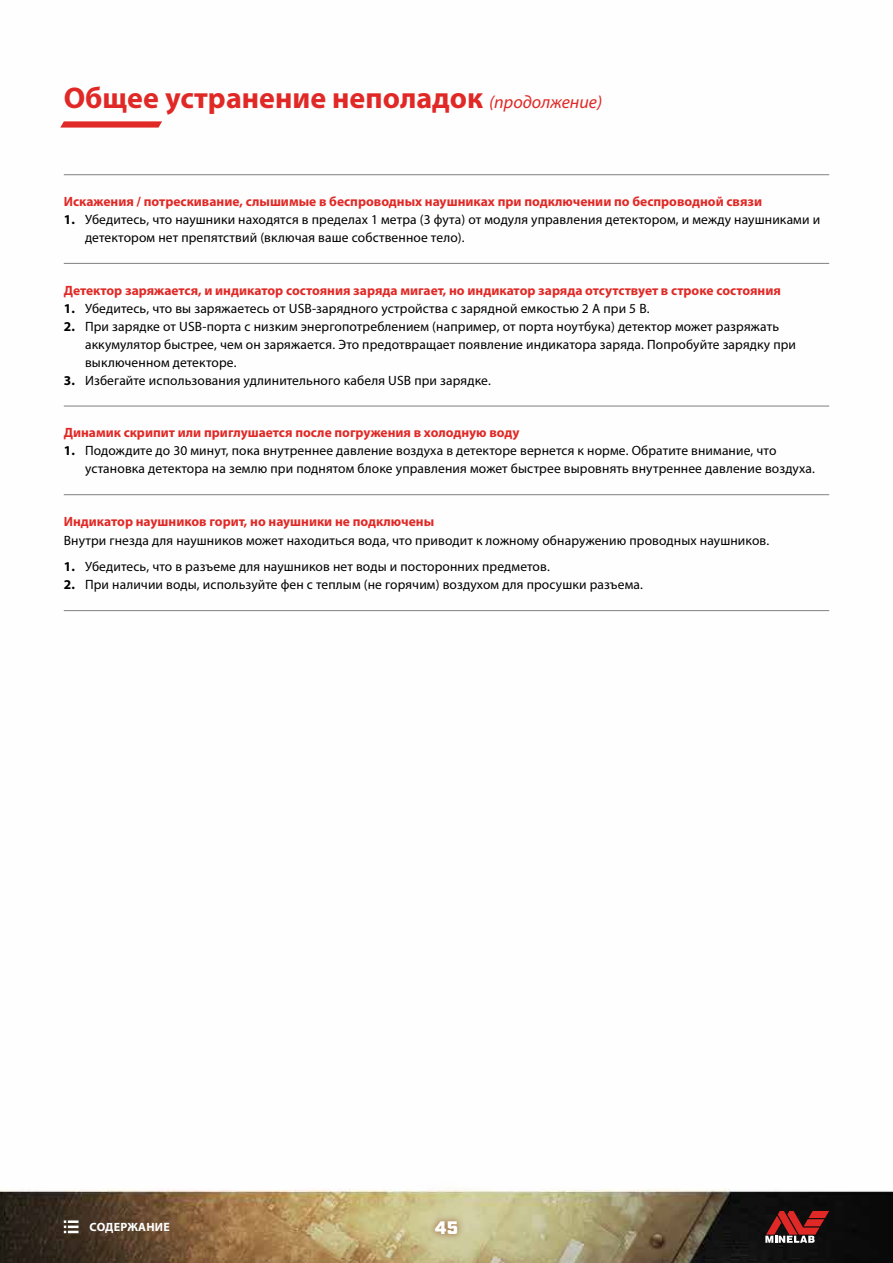
<style>
.page{position:relative;width:893px;height:1263px;background:#fff}
.page>*{position:absolute;margin:0;border:0;box-sizing:border-box;transform-origin:0 0}
.t1{font:700 30px "Myriad Pro";color:#e02926}
.t2{font:900 18px "Industry";color:#fff}
.t3{font:13.5px/18px "Myriad Pro";letter-spacing:.01em;color:#000}
.t4{font:700 13.5px "Myriad Pro";color:#e02926}
.t5{font:700 12px "Myriad Pro";letter-spacing:.02em;color:#fff}
.s1{font-weight:400;font-style:italic;font-size:18px}
.s2{font-weight:700}
</style>
<div class="page">
<img style="left:0;top:174px;width:893px;height:1089px">
<svg style="left:64px;top:1220px;width:15px;height:13px"></svg>
<svg style="left:60px;top:121px;width:102px;height:7px"></svg>
<svg style="left:396px;top:1182px;width:101px;height:81px;background:#d1cb9f"></svg>
<svg style="left:428px;top:1214px;width:36px;height:27px"></svg>
<svg style="left:765px;top:1211px;width:64px;height:32px;background:#7d3332"></svg>
<hr style="left:64px;top:263px;width:765px;height:1px;background:#808080">
<hr style="left:64px;top:406px;width:765px;height:1px;background:#808080">
<hr style="left:64px;top:494px;width:765px;height:1px;background:#808080">
<hr style="left:64px;top:610px;width:765px;height:1px;background:#808080">
<hr style="left:64px;top:174px;width:765px;height:1px;background:#808080">
<h1 class="t1" style="left:64px;top:78px;width:540px">Общее устранение неполадок <span class="s1">(продолжение)</span></h1>
<p class="t4" style="left:64px;top:193px;width:700px">Искажения / потрескивание, слышимые в беспроводных наушниках при подключении по беспроводной связи</p>
<p class="t3" style="left:85px;top:210px;width:737px;text-indent:-21px"><span class="s2">1.</span> Убедитесь, что наушники находятся в пределах 1 метра (3 фута) от модуля управления детектором, и между наушниками и детектором нет препятствий (включая ваше собственное тело).</p>
<p class="t4" style="left:64px;top:281px;width:719px">Детектор заряжается, и индикатор состояния заряда мигает, но индикатор заряда отсутствует в строке состояния</p>
<p class="t3" style="left:64px;top:299px;width:586px"><span class="s2">1.</span> Убедитесь, что вы заряжаетесь от USB-зарядного устройства с зарядной емкостью 2 А при 5 В.</p>
<p class="t3" style="left:85px;top:317px;width:713px;text-indent:-21px"><span class="s2">2.</span> При зарядке от USB‑порта с низким энергопотреблением (например, от порта ноутбука) детектор может разряжать аккумулятор быстрее, чем он заряжается. Это предотвращает появление индикатора заряда. Попробуйте зарядку при выключенном детекторе.</p>
<p class="t3" style="left:64px;top:371px;width:427px"><span class="s2">3.</span> Избегайте использования удлинительного кабеля USB при зарядке.</p>
<p class="t4" style="left:64px;top:424px;width:457px">Динамик скрипит или приглушается после погружения в холодную воду</p>
<p class="t3" style="left:85px;top:442px;width:730px;text-indent:-21px"><span class="s2">1.</span> Подождите до 30 минут, пока внутреннее давление воздуха в детекторе вернется к норме. Обратите внимание, что установка детектора на землю при поднятом блоке управления может быстрее выровнять внутреннее давление воздуха.</p>
<p class="t4" style="left:64px;top:513px;width:372px">Индикатор наушников горит, но наушники не подключены</p>
<p class="t3" style="left:64px;top:531px;width:706px">Внутри гнезда для наушников может находиться вода, что приводит к ложному обнаружению проводных наушников.</p>
<p class="t3" style="left:64px;top:558px;width:486px"><span class="s2">1.</span> Убедитесь, что в разъеме для наушников нет воды и посторонних предметов.</p>
<p class="t3" style="left:64px;top:576px;width:579px"><span class="s2">2.</span> При наличии воды, используйте фен с теплым (не горячим) воздухом для просушки разъема.</p>
<p class="t5" style="left:90px;top:1219px;width:82px">СОДЕРЖАНИЕ</p>
<h2 class="t2" style="left:435px;top:1217px;width:25px">45</h2>
</div>
